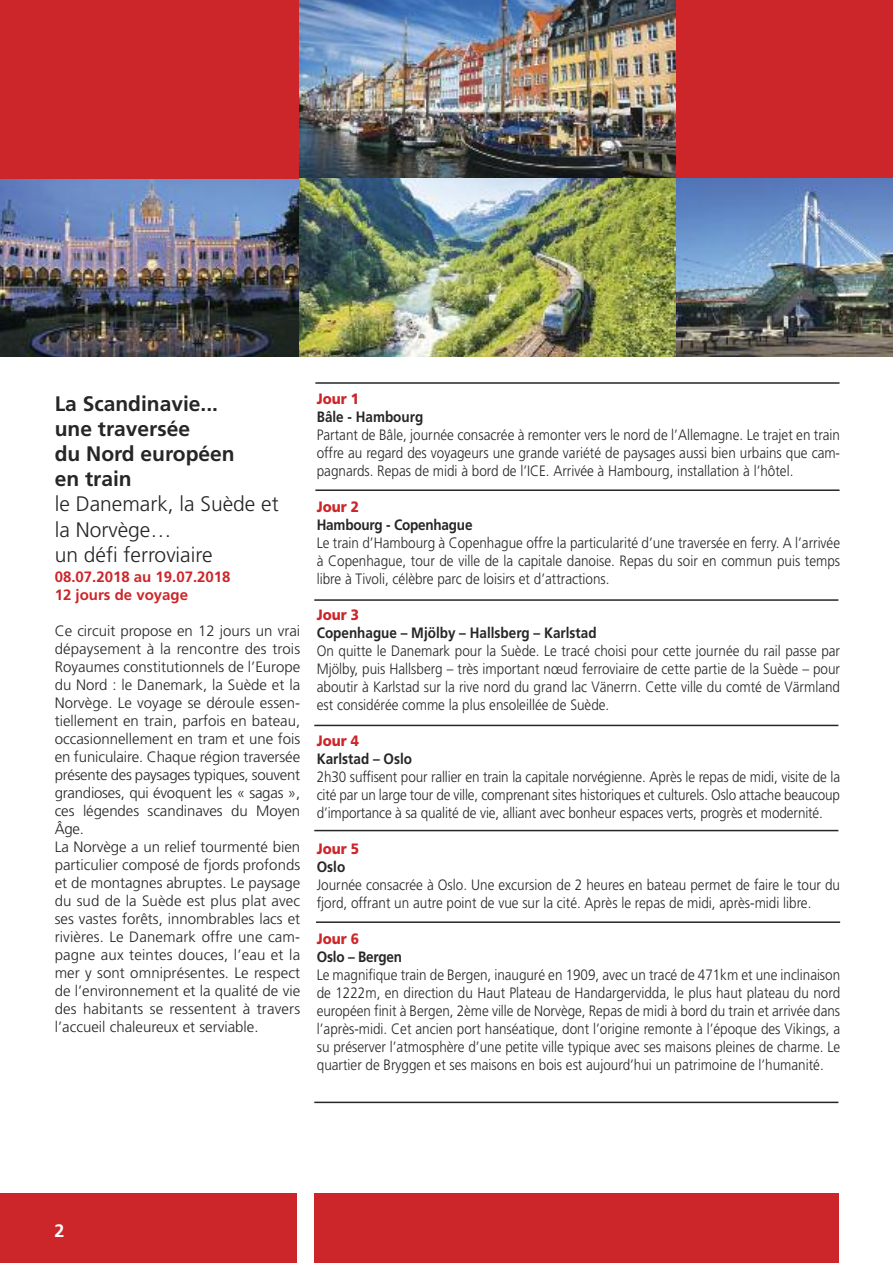
<style>
.page{position:relative;width:893px;height:1263px;background:#fff}
.page>*{position:absolute;margin:0;border:0;box-sizing:border-box;transform-origin:0 0}
.t1{font:700 21px/25.2px "Frutiger";color:#272526}
.t2{font:300 21px/25.2px "Frutiger";color:#272526}
.t3{font:700 18px "Frutiger";color:#fff}
.t4{font:300 15px/18px "Frutiger";color:#272526;text-align:justify;scale:.9 1}
.t5{font:300 15px/18px "Frutiger";color:#272526}
.t6{font:700 15px "Frutiger";color:#272526;scale:.9 1}
.t7{font:700 15px/18px "Frutiger";color:#cc262a}
.t8{font:900 15px "Frutiger";color:#cc262a;scale:.9 1}
</style>
<div class="page">
<div style="left:314px;top:1194px;width:524px;height:69px;background:#cc262a"></div>
<hr style="left:315px;top:489px;width:524px;height:2px;background:#272526">
<hr style="left:315px;top:382px;width:524px;height:2px;background:#272526">
<hr style="left:314px;top:599px;width:524px;height:2px;background:#272526">
<hr style="left:314px;top:725px;width:524px;height:1px;background:#272526">
<hr style="left:314px;top:830px;width:524px;height:1px;background:#272526">
<hr style="left:316px;top:921px;width:524px;height:2px;background:#272526">
<hr style="left:314px;top:1101px;width:524px;height:2px;background:#272526">
<div style="left:675px;top:0;width:218px;height:178px;background:#cc262a"></div>
<div style="left:0;top:1194px;width:297px;height:69px;background:#cc262a"></div>
<img style="left:0;top:178px;width:299px;height:179px">
<img style="left:299px;top:0;width:376px;height:178px">
<img style="left:675px;top:178px;width:218px;height:179px">
<img style="left:299px;top:178px;width:376px;height:179px">
<div style="left:0;top:0;width:299px;height:178px;background:#cc262a"></div>
<h1 class="t1" style="left:55px;top:392px;width:182px">La Scandinavie... une traversée<br>du Nord européen en train</h1>
<h1 class="t2" style="left:55px;top:493px;width:226px">le Danemark, la Suède et la Norvège…<br>un défi ferroviaire</h1>
<p class="t7" style="left:55px;top:569px;width:177px">08.07.2018 au 19.07.2018<br>12 jours de voyage</p>
<p class="t5" style="left:55px;top:623px;width:247px">Ce circuit propose en 12 jours un vrai dépaysement à la rencontre des trois Royaumes constitutionnels de l’Europe du Nord : le Danemark, la Suède et la Norvège. Le voyage se déroule essen&shy;tiellement en train, parfois en bateau, occasionnellement en tram et une fois en funiculaire. Chaque région traversée présente des paysages typiques, souvent grandioses, qui évoquent les « sagas », ces légendes scandinaves du Moyen Âge.<br>La Norvège a un relief tourmenté bien particulier composé de fjords profonds et de montagnes abruptes. Le paysage du sud de la Suède est plus plat avec ses vastes forêts, innombrables lacs et rivières. Le Danemark offre une cam&shy;pagne aux teintes douces, l’eau et la mer y sont omniprésentes. Le respect de l’environnement et la qualité de vie des habitants se ressentent à travers l’accueil chaleureux et serviable.</p>
<p class="t8" style="left:317px;top:393px;width:49px">Jour 1</p>
<p class="t6" style="left:317px;top:411px;width:120px">Bâle - Hambourg</p>
<p class="t4" style="left:317px;top:427px;width:583px">Partant de Bâle, journée consacrée à remonter vers le nord de l’Allemagne. Le trajet en train offre au regard des voyageurs une grande variété de paysages aussi bien urbains que cam&shy;pagnards. Repas de midi à bord de l’ICE. Arrivée à Hambourg, installation à l’hôtel.</p>
<p class="t8" style="left:317px;top:501px;width:49px">Jour 2</p>
<p class="t6" style="left:317px;top:519px;width:175px">Hambourg - Copenhague</p>
<p class="t4" style="left:317px;top:535px;width:583px">Le train d’Hambourg à Copenhague offre la particularité d’une traversée en ferry. A l’arrivée à Copenhague, tour de ville de la capitale danoise. Repas du soir en commun puis temps libre à Tivoli, célèbre parc de loisirs et d’attractions.</p>
<p class="t8" style="left:317px;top:609px;width:49px">Jour 3</p>
<p class="t6" style="left:317px;top:627px;width:312px">Copenhague – Mjölby – Hallsberg – Karlstad</p>
<p class="t4" style="left:317px;top:643px;width:583px">On quitte le Danemark pour la Suède. Le tracé choisi pour cette journée du rail passe par Mjölby, puis Hallsberg – très important nœud ferroviaire de cette partie de la Suède – pour aboutir à Karlstad sur la rive nord du grand lac Vänerrn. Cette ville du comté de Värmland est considérée comme la plus ensoleillée de Suède.</p>
<p class="t8" style="left:317px;top:735px;width:49px">Jour 4</p>
<p class="t6" style="left:317px;top:753px;width:107px">Karlstad – Oslo</p>
<p class="t4" style="left:317px;top:769px;width:583px">2h30 suffisent pour rallier en train la capitale norvégienne. Après le repas de midi, visite de la cité par un large tour de ville, comprenant sites historiques et culturels. Oslo attache beaucoup d’importance à sa qualité de vie, alliant avec bonheur espaces verts, progrès et modernité.</p>
<p class="t8" style="left:317px;top:843px;width:49px">Jour 5</p>
<p class="t6" style="left:317px;top:861px;width:33px">Oslo</p>
<p class="t4" style="left:317px;top:877px;width:583px">Journée consacrée à Oslo. Une excursion de 2 heures en bateau permet de faire le tour du fjord, offrant un autre point de vue sur la cité. Après le repas de midi, après-midi libre.</p>
<p class="t8" style="left:317px;top:933px;width:49px">Jour 6</p>
<p class="t6" style="left:317px;top:951px;width:96px">Oslo – Bergen</p>
<p class="t4" style="left:317px;top:967px;width:583px">Le magnifique train de Bergen, inauguré en 1909, avec un tracé de 471km et une inclinaison de 1222m, en direction du Haut Plateau de Handargervidda, le plus haut plateau du nord européen finit à Bergen, 2ème ville de Norvège, Repas de midi à bord du train et arrivée dans l’après-midi. Cet ancien port hanséatique, dont l’origine remonte à l’époque des Vikings, a su préserver l’atmosphère d’une petite ville typique avec ses maisons pleines de charme. Le quartier de Bryggen et ses maisons en bois est aujourd’hui un patrimoine de l’humanité.</p>
<p class="t3" style="left:54px;top:1223px;width:12px">2</p>
</div>
